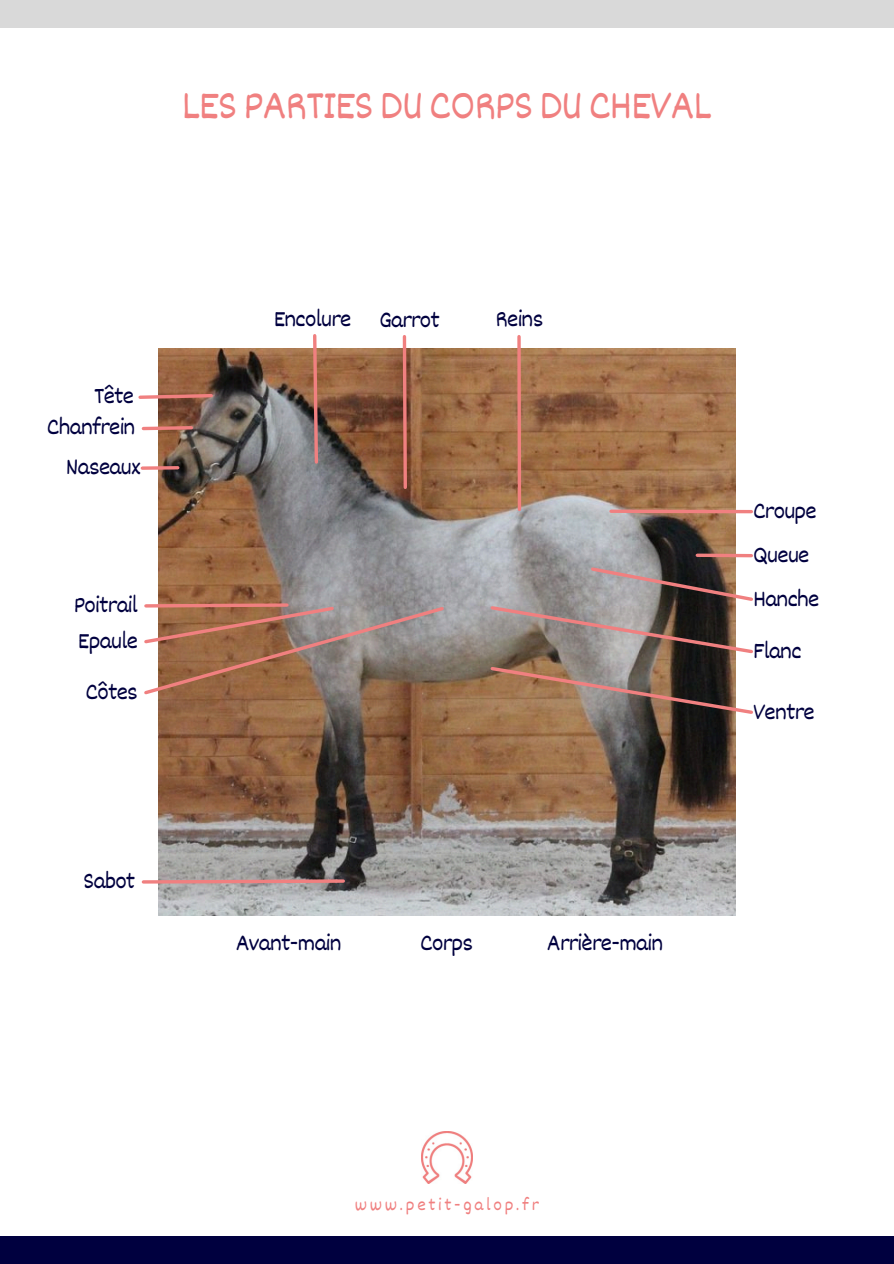
<style>
.page{position:relative;width:894px;height:1264px;background:#fff}
.page>*{position:absolute;margin:0;border:0;box-sizing:border-box;transform-origin:0 0}
.t1{font:42px "Dekko";letter-spacing:-.03em;color:#f08080}
.t2{font:24px "Dekko";letter-spacing:-.03em;color:#00003f}
.t3{font:18px "Dekko";letter-spacing:.15em;color:#f08080}
</style>
<div class="page">
<div style="left:0;top:0;width:893px;height:27px;background:#d9d9d9"></div>
<div style="left:0;top:1236px;width:893px;height:27px;background:#00003f"></div>
<img style="left:158px;top:349px;width:577px;height:566px">
<svg style="left:611px;top:509px;width:140px;height:4px"></svg>
<img style="left:421px;top:1131px;width:52px;height:52px">
<svg style="left:138px;top:392px;width:77px;height:9px"></svg>
<svg style="left:311px;top:334px;width:9px;height:131px"></svg>
<svg style="left:401px;top:335px;width:7px;height:156px"></svg>
<svg style="left:517px;top:336px;width:4px;height:173px"></svg>
<svg style="left:697px;top:553px;width:54px;height:4px"></svg>
<svg style="left:488px;top:565px;width:265px;height:90px;background:#887d79"></svg>
<svg style="left:488px;top:664px;width:265px;height:52px;background:#876e5e"></svg>
<svg style="left:141px;top:424px;width:54px;height:8px"></svg>
<svg style="left:142px;top:466px;width:36px;height:4px"></svg>
<svg style="left:144px;top:601px;width:302px;height:95px;background:#9c7c6a"></svg>
<svg style="left:141px;top:877px;width:205px;height:8px;background:#be8e8e"></svg>
<h2 class="t1" style="left:182px;top:79px;width:531px">LES PARTIES DU CORPS DU CHEVAL</h2>
<h2 class="t2" style="left:94px;top:381px;width:41px">Tête</h2>
<h2 class="t2" style="left:47px;top:412px;width:90px">Chanfrein</h2>
<h2 class="t2" style="left:66px;top:452px;width:76px">Naseaux</h2>
<h2 class="t2" style="left:74px;top:589px;width:66px">Poitrail</h2>
<h2 class="t2" style="left:78px;top:625px;width:61px">Epaule</h2>
<h2 class="t2" style="left:85px;top:676px;width:54px">Côtes</h2>
<p class="t2" style="left:83px;top:865px;width:54px">Sabot</p>
<h2 class="t2" style="left:273px;top:304px;width:79px">Encolure</h2>
<h2 class="t2" style="left:379px;top:305px;width:62px">Garrot</h2>
<h2 class="t2" style="left:495px;top:304px;width:49px">Reins</h2>
<h2 class="t2" style="left:236px;top:927px;width:107px">Avant-main</h2>
<h2 class="t2" style="left:420px;top:927px;width:55px">Corps</h2>
<h2 class="t2" style="left:546px;top:927px;width:118px">Arrière-main</h2>
<p class="t2" style="left:752px;top:495px;width:65px">Croupe</p>
<h2 class="t2" style="left:752px;top:539px;width:58px">Queue</h2>
<h2 class="t2" style="left:752px;top:583px;width:68px">Hanche</h2>
<h2 class="t2" style="left:752px;top:635px;width:50px">Flanc</h2>
<h2 class="t2" style="left:752px;top:696px;width:63px">Ventre</h2>
<h2 class="t3" style="left:355px;top:1193px;width:185px">www.petit-galop.fr</h2>
</div>
